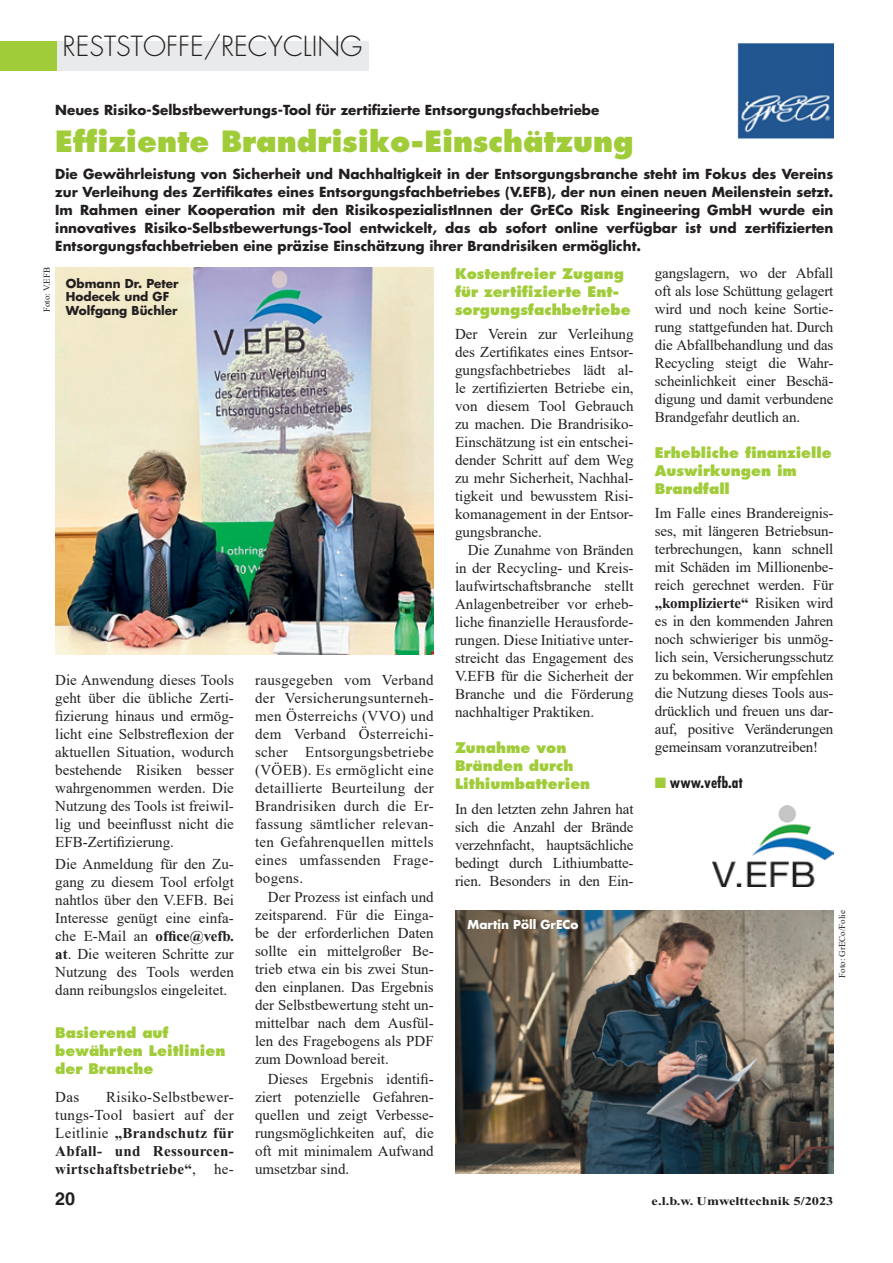
<style>
.page{position:relative;width:893px;height:1263px;background:#fff}
.page>*{position:absolute;margin:0;border:0;box-sizing:border-box;transform-origin:0 0}
.Titel_klein{font:800 28.5px "Futura";color:#a1cc3a}
.Kopfleiste{font:300 27px "Futura LT";color:#231f20}
.t1{font:700 18px "Helvetica";color:#231f20}
.Fließtext_Erster_Abs{font:15px/18px "Times New Roman";color:#231f20;text-align:justify}
.Fließtext{font:15px/18px "Times New Roman";color:#231f20;text-align:justify}
.Fließtext_Erster_Abs-2{font:700 15px/18px "Times New Roman";letter-spacing:.02em;color:#231f20;text-align:justify}
.www{font:700 condensed 15px "Futura";color:#231f20}
.Zwischentitel_neu{font:800 14.25px/18px "Futura";color:#a1cc3a}
.Vorspann_klein{font:700 13.5px/18px "Futura";color:#231f20;text-align:justify}
.Übertitel_klein_neu{font:700 13.5px "Futura";color:#231f20}
.Bildtext{font:700 12px/13.5px "Futura";color:#231f20}
.t2{font:700 12px "Times New Roman";color:#231f20;scale:1.2 1}
.Bildtext-2{font:700 12px "Futura";color:#fff}
.Foto{font:9px "Times New Roman";color:#231f20}
.s1{font-weight:700}
.s2{font-weight:400}
.s3{color:#a1cc3a}
</style>
<div class="page">
<div style="left:20px;top:42px;width:349px;height:29px;background:#e9eaeb"></div>
<div style="left:0;top:42px;width:57px;height:29px;background:#a1cc3a"></div>
<img style="left:55px;top:267px;width:379px;height:387px">
<img style="left:455px;top:910px;width:378px;height:264px">
<img style="left:738px;top:43px;width:95px;height:95px">
<img style="left:712px;top:805px;width:121px;height:82px">
<p class="Kopfleiste" style="left:63px;top:29px;width:301px">RESTSTOFFE/RECYCLING</p>
<p class="Übertitel_klein_neu" style="left:55px;top:101px;width:546px">Neues Risiko-Selbstbewertungs-Tool für zertifizierte Entsorgungsfachbetriebe</p>
<p class="Titel_klein" style="left:55px;top:124px;width:580px">Effiziente Brandrisiko-Einschätzung</p>
<p class="Vorspann_klein" style="left:55px;top:165px;width:780px">Die Gewährleistung von Sicherheit und Nachhaltigkeit in der Entsorgungsbranche steht im Fokus des Vereins zur Verleihung des Zertifikates eines Entsorgungsfachbetriebes (V.EFB), der nun einen neuen Meilenstein setzt.<br>Im Rahmen einer Kooperation mit den RisikospezialistInnen der GrECo Risk Engineering GmbH wurde ein innovatives Risiko-Selbstbewertungs-Tool entwickelt, das ab sofort online verfügbar ist und zertifizierten Entsorgungsfachbetrieben eine präzise Einschätzung ihrer Brandrisiken ermöglicht.</p>
<p class="Foto" style="left:41px;top:312px;width:47px;rotate:-90deg">Foto: V.EFB</p>
<p class="Bildtext" style="left:66px;top:276px;width:114px">Obmann Dr. Peter<br>Hodecek und GF<br>Wolfgang Büchler</p>
<p class="Fließtext_Erster_Abs" style="left:55px;top:670px;width:180px">Die Anwendung dieses Tools geht über die übliche Zerti&shy;fizierung hinaus und ermög&shy;licht eine Selbstreflexion der aktuellen Situation, wodurch bestehende Risiken besser wahrgenommen werden. Die Nutzung des Tools ist freiwil&shy;lig und beeinflusst nicht die EFB-Zertifizierung.</p>
<p class="Fließtext_Erster_Abs" style="left:55px;top:854px;width:180px">Die Anmeldung für den Zu&shy;gang zu diesem Tool erfolgt nahtlos über den V.EFB. Bei Interesse genügt eine einfa&shy;che E-Mail an <span class="s1">office@vefb. at</span>. Die weiteren Schritte zur Nutzung des Tools werden dann reibungslos eingeleitet.</p>
<p class="Zwischentitel_neu" style="left:55px;top:1023px;width:172px">Basierend auf bewährten Leitlinien der Branche</p>
<p class="Fließtext_Erster_Abs" style="left:55px;top:1087px;width:25px">Das</p>
<p class="Fließtext_Erster_Abs-2" style="left:55px;top:1088px;width:180px;text-indent:51px"><span class="s2">Risiko-Selbstbewer&shy;tungs-Tool basiert auf der Leitlinie</span> „Brandschutz für Abfall- und Ressourcen&shy;wirtschaftsbetriebe“<span class="s2">, he-</span></p>
<p class="Fließtext_Erster_Abs" style="left:255px;top:670px;width:180px">rausgegeben vom Verband der Versicherungsunterneh&shy;men Österreichs (VVO) und dem Verband Österreichi&shy;scher Entsorgungsbetriebe (VÖEB). Es ermöglicht eine detaillierte Beurteilung der Brandrisiken durch die Er&shy;fassung sämtlicher relevan&shy;ten Gefahrenquellen mittels eines umfassenden Frage&shy;bogens.</p>
<p class="Fließtext" style="left:255px;top:888px;width:180px;text-indent:13px">Der Prozess ist einfach und zeitsparend. Für die Einga&shy;be der erforderlichen Daten sollte ein mittelgroßer Be&shy;trieb etwa ein bis zwei Stun&shy;den einplanen. Das Ergebnis der Selbstbewertung steht un&shy;mittelbar nach dem Ausfül&shy;len des Fragebogens als PDF zum Download bereit.</p>
<p class="Fließtext" style="left:255px;top:1069px;width:180px;text-indent:13px">Dieses Ergebnis identifi&shy;ziert potenzielle Gefahren&shy;quellen und zeigt Verbesse&shy;rungsmöglichkeiten auf, die oft mit minimalem Aufwand umsetzbar sind.</p>
<p class="Zwischentitel_neu" style="left:455px;top:265px;width:177px">Kostenfreier Zugang für zertifizierte Ent&shy;sorgungsfachbetriebe</p>
<p class="Fließtext_Erster_Abs" style="left:455px;top:325px;width:180px">Der Verein zur Verleihung des Zertifikates eines Entsor&shy;gungsfachbetriebes lädt al&shy;le zertifizierten Betriebe ein, von diesem Tool Gebrauch zu machen. Die Brandrisiko-Einschätzung ist ein entschei&shy;dender Schritt auf dem Weg zu mehr Sicherheit, Nachhal&shy;tigkeit und bewusstem Risi&shy;komanagement in der Entsor&shy;gungsbranche.</p>
<p class="Fließtext" style="left:455px;top:541px;width:180px;text-indent:13px">Die Zunahme von Bränden in der Recycling- und Kreis&shy;laufwirtschaftsbranche stellt Anlagenbetreiber vor erheb&shy;liche finanzielle Herausforde&shy;rungen. Diese Initiative unter&shy;streicht das Engagement des V.EFB für die Sicherheit der Branche und die Förderung nachhaltiger Praktiken.</p>
<p class="Zwischentitel_neu" style="left:455px;top:739px;width:137px">Zunahme von<br>Bränden durch<br>Lithiumbatterien</p>
<p class="Fließtext_Erster_Abs" style="left:455px;top:799px;width:180px">In den letzten zehn Jahren hat sich die Anzahl der Brände verzehnfacht, hauptsächliche bedingt durch Lithiumbatte&shy;rien. Besonders in den Ein-</p>
<p class="Bildtext-2" style="left:468px;top:916px;width:112px">Martin Pöll GrECo</p>
<p class="Fließtext_Erster_Abs" style="left:655px;top:263px;width:180px">gangslagern, wo der Abfall oft als lose Schüttung gelagert wird und noch keine Sortie&shy;rung stattgefunden hat. Durch die Abfallbehandlung und das Recycling steigt die Wahr&shy;scheinlichkeit einer Beschä&shy;digung und damit verbundene Brandgefahr deutlich an.</p>
<p class="Zwischentitel_neu" style="left:655px;top:443px;width:178px">Erhebliche finanzielle<br>Auswirkungen im<br>Brandfall</p>
<p class="Fließtext_Erster_Abs" style="left:655px;top:503px;width:180px">Im Falle eines Brandereignis&shy;ses, mit längeren Betriebsun&shy;terbrechungen, kann schnell mit Schäden im Millionenbe&shy;reich gerechnet werden. Für <span class="s1">„komplizierte“</span> Risiken wird es in den kommenden Jahren noch schwieriger bis unmög&shy;lich sein, Versicherungsschutz zu bekommen. Wir empfehlen die Nutzung dieses Tools aus&shy;drücklich und freuen uns dar&shy;auf, positive Veränderungen gemeinsam voranzutreiben!</p>
<p class="www" style="left:655px;top:773px;width:90px"><span class="s3">■</span> www.vefb.at</p>
<p class="Foto" style="left:836px;top:978px;width:69px;rotate:-90deg">Foto: GrECo/Folie</p>
<p class="t1" style="left:55px;top:1187px;width:22px">20</p>
<p class="t2" style="left:652px;top:1194px;width:153px">e.l.b.w. Umwelttechnik 5/2023</p>
</div>
